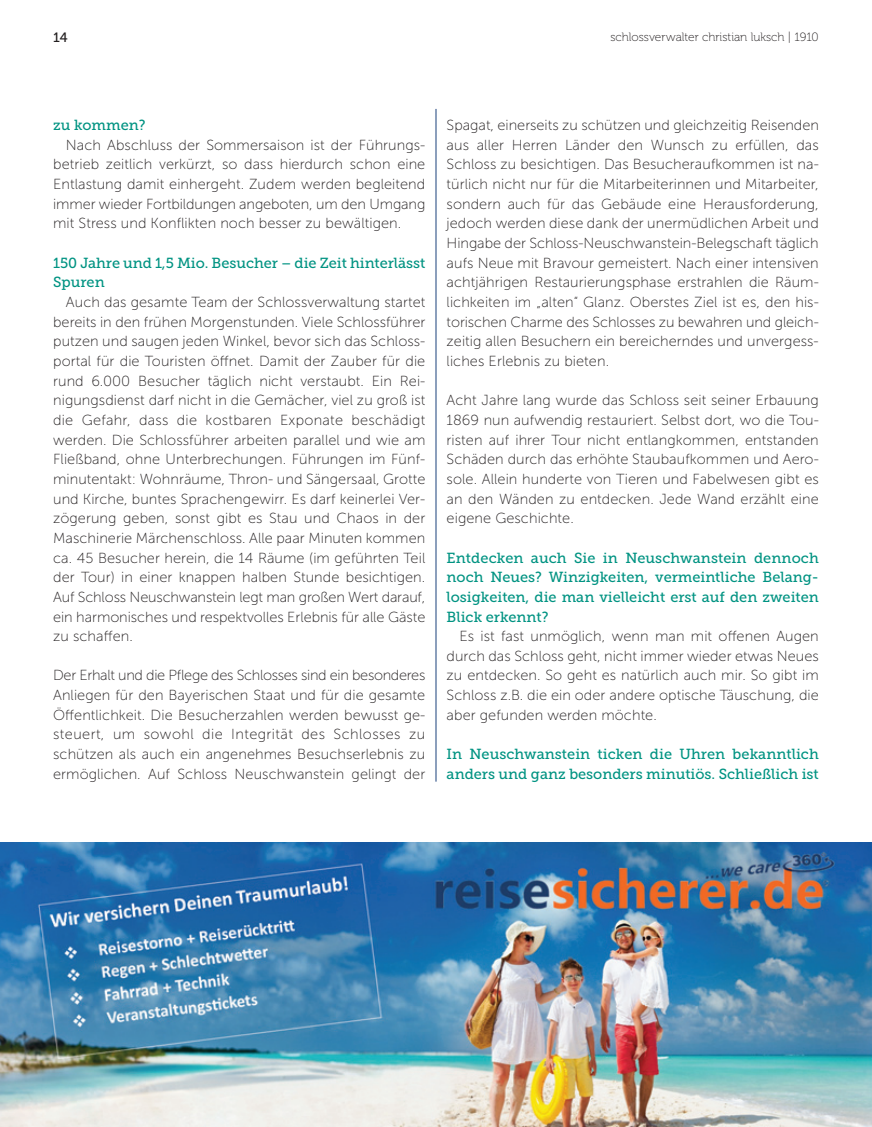
<style>
.page{position:relative;width:872px;height:1127px;background:#fff}
.page>*{position:absolute;margin:0;border:0;box-sizing:border-box;transform-origin:0 0}
.t1{font:14.55px/19.6px "Museo Sans 100";letter-spacing:.005em;color:#231f20;text-align:justify}
.t2{font:14.55px/19.6px "Museo Slab 500";color:#009382}
.t3{font:13.5px "Museo 500";color:#231f20}
.t4{font:12px "Museo 100";color:#231f20}
</style>
<div class="page">
<hr style="left:436px;top:109px;width:1px;height:672px;background:#1a417b">
<img style="left:0;top:842px;width:872px;height:285px">
<p class="t3" style="left:53px;top:29px;width:16px">14</p>
<p class="t4" style="left:610px;top:32px;width:210px">schlossverwalter christian luksch | 1910</p>
<p class="t2" style="left:53px;top:117px;width:94px">zu kommen?</p>
<p class="t1" style="left:53px;top:136px;width:374px;text-indent:13px">Nach Abschluss der Sommersaison ist der Führungs&shy;betrieb zeitlich verkürzt, so dass hierdurch schon eine Entlastung damit einhergeht. Zudem werden begleitend immer wieder Fortbildungen angeboten, um den Umgang mit Stress und Konflikten noch besser zu bewältigen.</p>
<p class="t2" style="left:53px;top:254px;width:374px">150 Jahre und 1,5 Mio. Besucher – die Zeit hinterlässt<br>Spuren</p>
<p class="t1" style="left:53px;top:294px;width:374px;text-indent:13px">Auch das gesamte Team der Schlossverwaltung startet bereits in den frühen Morgenstunden. Viele Schlossführer putzen und saugen jeden Winkel, bevor sich das Schloss&shy;portal für die Touristen öffnet. Damit der Zauber für die rund 6.000 Besucher täglich nicht verstaubt. Ein Rei&shy;nigungsdienst darf nicht in die Gemächer, viel zu groß ist die Gefahr, dass die kostbaren Exponate beschädigt werden. Die Schlossführer arbeiten parallel und wie am Fließband, ohne Unterbrechungen. Führungen im Fünf&shy;minutentakt: Wohnräume, Thron- und Sängersaal, Grotte und Kirche, buntes Sprachengewirr. Es darf keinerlei Ver&shy;zögerung geben, sonst gibt es Stau und Chaos in der Maschinerie Märchenschloss. Alle paar Minuten kommen ca. 45 Besucher herein, die 14 Räume (im geführten Teil der Tour) in einer knappen halben Stunde besichtigen.<br>Auf Schloss Neuschwanstein legt man großen Wert darauf, ein harmonisches und respektvolles Erlebnis für alle Gäste zu schaffen.</p>
<p class="t1" style="left:53px;top:667px;width:374px">Der Erhalt und die Pflege des Schlosses sind ein besonderes Anliegen für den Bayerischen Staat und für die gesamte Öffentlichkeit. Die Besucherzahlen werden bewusst ge&shy;steuert, um sowohl die Integrität des Schlosses zu schützen als auch ein angenehmes Besuchserlebnis zu ermöglichen. Auf Schloss Neuschwanstein gelingt der</p>
<p class="t1" style="left:446px;top:117px;width:374px">Spagat, einerseits zu schützen und gleichzeitig Reisenden aus aller Herren Länder den Wunsch zu erfüllen, das Schloss zu besichtigen. Das Besucheraufkommen ist na&shy;türlich nicht nur für die Mitarbeiterinnen und Mitarbeiter, sondern auch für das Gebäude eine Herausforderung, jedoch werden diese dank der unermüdlichen Arbeit und Hingabe der Schloss-Neuschwanstein-Belegschaft täglich aufs Neue mit Bravour gemeistert. Nach einer intensiven achtjährigen Restaurierungsphase erstrahlen die Räum&shy;lichkeiten im „alten“ Glanz. Oberstes Ziel ist es, den his&shy;torischen Charme des Schlosses zu bewahren und gleich&shy;zeitig allen Besuchern ein bereicherndes und unvergess&shy;liches Erlebnis zu bieten.</p>
<p class="t1" style="left:446px;top:392px;width:374px">Acht Jahre lang wurde das Schloss seit seiner Erbauung 1869 nun aufwendig restauriert. Selbst dort, wo die Tou&shy;risten auf ihrer Tour nicht entlangkommen, entstanden Schäden durch das erhöhte Staubaufkommen und Aero&shy;sole. Allein hunderte von Tieren und Fabelwesen gibt es an den Wänden zu entdecken. Jede Wand erzählt eine eigene Geschichte.</p>
<p class="t2" style="left:446px;top:549px;width:374px;text-align:justify">Entdecken auch Sie in Neuschwanstein dennoch noch Neues? Winzigkeiten, vermeintliche Belang&shy;losigkeiten, die man vielleicht erst auf den zweiten Blick erkennt?</p>
<p class="t1" style="left:446px;top:628px;width:374px;text-indent:13px">Es ist fast unmöglich, wenn man mit offenen Augen durch das Schloss geht, nicht immer wieder etwas Neues zu entdecken. So geht es natürlich auch mir. So gibt im Schloss z.B. die ein oder andere optische Täuschung, die aber gefunden werden möchte.</p>
<p class="t2" style="left:446px;top:746px;width:374px">In Neuschwanstein ticken die Uhren bekanntlich anders und ganz besonders minutiös. Schließlich ist</p>
</div>
